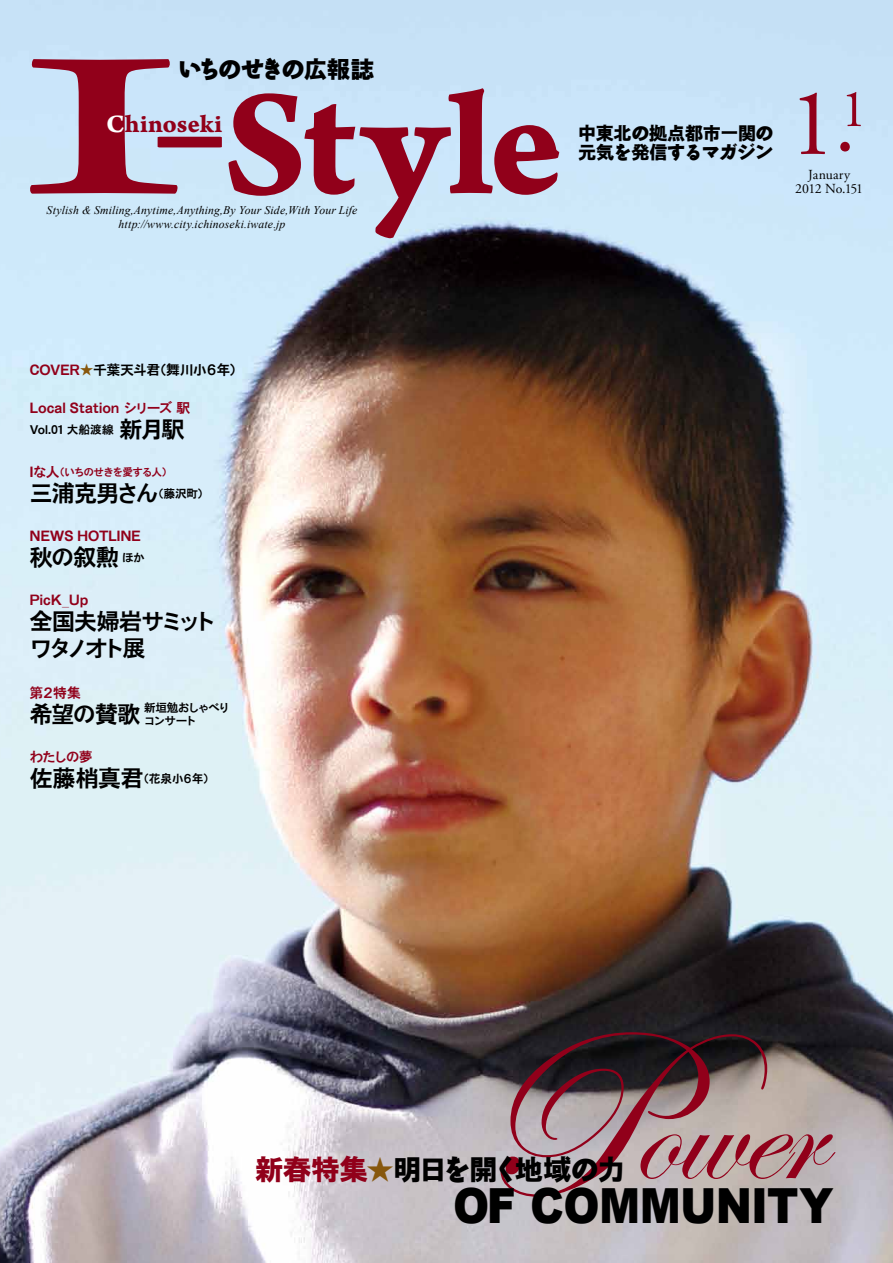
<style>
.page{position:relative;width:893px;height:1263px;background:#fff}
.page>*{position:absolute;margin:0;border:0;box-sizing:border-box;transform-origin:0 0}
.t1{font:215.25px "Arno Pro Caption";color:#91001a;scale:2.22 1}
.t2{font:161.4px "Edwardian Script ITC";color:#91001a}
.t3{font:159.45px "Arno Pro Bold Caption";color:#91001a}
.t4{font:95.7px "Adobe Garamond Pro";color:#91001a}
.t5{font:53.1px "Blackoak Std";color:#91001a;scale:3 1}
.t6{font:53.1px "Adobe Garamond Pro";color:#91001a}
.t7{font:900 48.45px "Arial";letter-spacing:-.015em;color:#000;scale:.9 1}
.t8{font:28.05px "Rj P Gothic UB 83 pv RKSJ H";letter-spacing:.01em;color:#000}
.t9{font:26.55px "Arno Pro Bold Caption";color:#91001a}
.t10{font:23.4px "Rj P Gothic XB 83 pv RKSJ H";letter-spacing:-.085em;color:#000}
.t11{font:23.4px/27.6px "Rj P Gothic XB 83 pv RKSJ H";letter-spacing:-.155em;color:#000}
.t12{font:23.4px "Rg TJ GU 83 pv RKSJ H";letter-spacing:-.125em;color:#000}
.t13{font:18px "Rj P Gothic UB 83 pv RKSJ H";letter-spacing:-.015em;color:#000}
.t14{font:18px "Rg TJ GU 83 pv RKSJ H";letter-spacing:-.02em;color:#000}
.t15{font:13.8px "Rj P Gothic XB 83 pv RKSJ H";letter-spacing:-.025em;color:#91001a}
.t16{font:13.8px "Rj P Gothic XB 83 pv RKSJ H";letter-spacing:-.04em;color:#000}
.t17{font:13.8px/13.8px "Adobe Garamond Pro";letter-spacing:-.015em;color:#000;text-align:center}
.t18{font:italic 11.7px/13.8px "Times New Roman";letter-spacing:.015em;color:#000;text-align:center}
.t19{font:11.7px "Rj P Gothic XB 83 pv RKSJ H";letter-spacing:-.005em;color:#000}
.t20{font:11.7px/12.1px "Rj P Gothic XB 83 pv RKSJ H";letter-spacing:-.09em;color:#000}
.t21{font:11.7px "Rj P Gothic XB 83 pv RKSJ H";letter-spacing:-.05em;color:#000}
.t22{font:10.65px "Rj P Gothic XB 83 pv RKSJ H";letter-spacing:-.085em;color:#91001a}
.s1{font-family:"Rj P Gothic UB 83 pv RKSJ H"}
.s2{font-size:175.35px}
.s3{font-size:85.05px}
.s4{color:#fff}
.s5{font-family:"Rg TJ GU 83 pv RKSJ H"}
.s6{color:#91001a}
.s7{color:#87570d}
.s8{font-size:23.4px}
.s9{font-size:13.8px}
.s10{font-size:242.1px}
.s11{font-family:"Koz Min Pro";color:#87570d}
</style>
<div class="page">
<img style="left:0;top:0;width:893px;height:1263px">
<h3 class="t12" style="left:178px;top:57px;width:198px">いちのせきの<span class="s1">広報誌</span></h3>
<h1 class="t1" style="left:17px;top:0;width:78px">I</h1>
<h3 class="t3" style="left:222px;top:49px;width:343px">St<span class="s2">y</span>le</h3>
<h3 class="t4" style="left:788px;top:66px;width:69px">1<span class="s3">.</span></h3>
<h3 class="t6" style="left:840px;top:77px;width:28px">1</h3>
<h3 class="t9" style="left:106px;top:108px;width:117px"><span class="s4">C</span>hinoseki</h3>
<h3 class="t13" style="left:578px;top:124px;width:197px">中東北<span class="s5">の</span>拠点都市一関<span class="s5">の</span></h3>
<h3 class="t14" style="left:578px;top:143px;width:197px"><span class="s1">元気</span>を<span class="s1">発信</span>するマガジン</h3>
<h3 class="t5" style="left:154px;top:107px;width:25px">-</h3>
<p class="t17" style="left:795px;top:169px;width:69px">January<br>2012 No.151</p>
<p class="t18" style="left:47px;top:203px;width:312px">Stylish &amp; Smiling,Anytime,Anything,By Your Side,With Your Life http://www.city.ichinoseki.iwate.jp</p>
<p class="t16" style="left:30px;top:363px;width:215px"><span class="s6">COVER</span><span class="s7">★</span>千葉天斗君（舞川小６年）</p>
<p class="t15" style="left:30px;top:401px;width:162px">Local Station シリーズ 駅</p>
<p class="t19" style="left:30px;top:424px;width:157px">Vol.01 大船渡線 <span class="s8">新月駅</span></p>
<p class="t22" style="left:30px;top:467px;width:144px"><span class="s9">Iな人</span>（いちのせきを愛する人）</p>
<h3 class="t10" style="left:29px;top:481px;width:181px">三浦克男さん<sup>（藤沢町）</sup></h3>
<p class="t15" style="left:30px;top:529px;width:113px">NEWS HOTLINE</p>
<h3 class="t10" style="left:30px;top:545px;width:117px">秋の叙勲 <sup>ほか</sup></h3>
<p class="t15" style="left:30px;top:593px;width:60px">PicK_Up</p>
<h3 class="t11" style="left:29px;top:608px;width:189px">全国夫婦岩サミットワタノオト展</h3>
<p class="t15" style="left:30px;top:686px;width:53px">第２特集</p>
<h3 class="t10" style="left:30px;top:703px;width:112px">希望の賛歌</h3>
<p class="t20" style="left:144px;top:702px;width:87px">新垣勉おしゃべりコンサート</p>
<p class="t15" style="left:30px;top:750px;width:65px">わたしの夢</p>
<p class="t21" style="left:30px;top:772px;width:187px"><span class="s8">佐藤梢真君</span>（花泉小６年）</p>
<h2 class="t2" style="left:473px;top:1040px;width:349px"><span class="s10">P</span>ower</h2>
<h3 class="t8" style="left:255px;top:1155px;width:372px"><span class="s6">新春特集</span><span class="s11">★</span>明日<span class="s5">を</span>開<span class="s5">く</span>地域<span class="s5">の</span>力</h3>
<h3 class="t7" style="left:453px;top:1170px;width:424px">OF COMMUNITY</h3>
</div>
